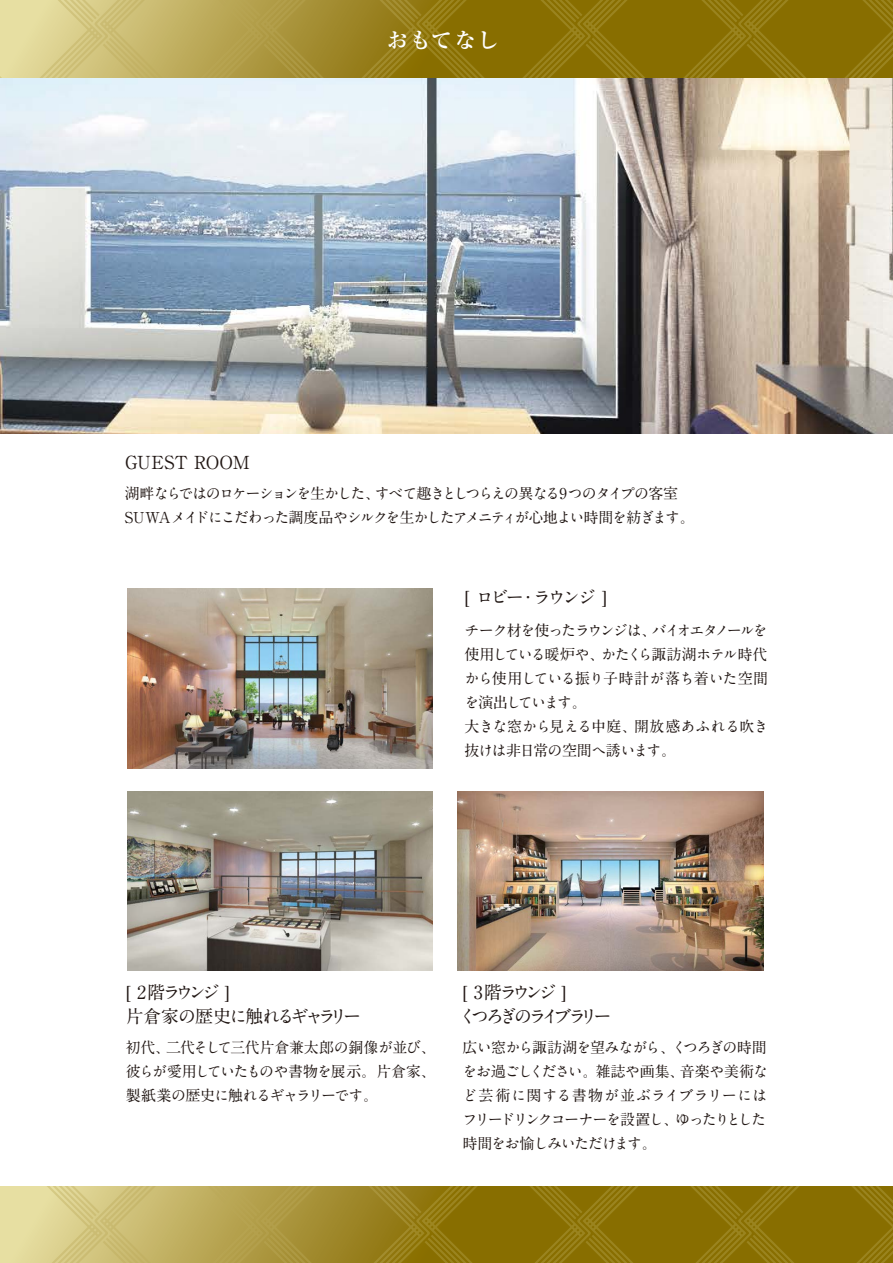
<style>
.page{position:relative;width:893px;height:1263px;background:#fff}
.page>*{position:absolute;margin:0;border:0;box-sizing:border-box;transform-origin:0 0}
.t1{font:700 21px "Ryumin Pr 6 N";letter-spacing:.08em;color:#fff}
.t2{font:700 18px/24px "A1 Mincho Std";letter-spacing:-.17em;color:#221815}
.t3{font:700 18px/24px "A1 Mincho Std";letter-spacing:-.265em;color:#221815}
.t4{font:700 18px "A1 Mincho Std";color:#221815}
.t5{font:700 15px/24px "A1 Mincho Std";letter-spacing:-.08em;color:#221815}
.t6{font:700 15px/24px "A1 Mincho Std";letter-spacing:-.105em;color:#221815}
</style>
<div class="page">
<svg style="left:0;top:1186px;width:893px;height:77px;background:#a28c2d"></svg>
<svg style="left:0;top:0;width:893px;height:79px;background:#a28c2e"></svg>
<img style="left:1px;top:79px;width:892px;height:355px">
<img style="left:127px;top:589px;width:306px;height:179px">
<img style="left:127px;top:791px;width:306px;height:180px">
<img style="left:458px;top:791px;width:305px;height:180px">
<h1 class="t1" style="left:387px;top:23px;width:113px">おもてなし</h1>
<p class="t4" style="left:125px;top:447px;width:126px">GUEST ROOM</p>
<p class="t6" style="left:125px;top:479px;width:572px">湖畔ならではのロケーションを生かした、すべて趣きとしつらえの異なる9つのタイプの客室<br>SUWAメイドにこだわった調度品やシルクを生かしたアメニティが心地よい時間を紡ぎます。</p>
<p class="t2" style="left:465px;top:583px;width:143px">[ ロビー・ラウンジ ]</p>
<p class="t5" style="left:464px;top:617px;width:306px">チーク材を使ったラウンジは、バイオエタノールを使用している暖炉や、かたくら諏訪湖ホテル時代から使用している振り子時計が落ち着いた空間を演出しています。<br>大きな窓から見える中庭、開放感あふれる吹き抜けは非日常の空間へ誘います。</p>
<p class="t2" style="left:126px;top:978px;width:237px">[ 2 階ラウンジ ]<br>片倉家の歴史に触れるギャラリー</p>
<p class="t5" style="left:126px;top:1033px;width:312px;text-align:justify">初代、二代そして三代片倉兼太郎の銅像が並び、彼らが愛用していたものや書物を展示。片倉家、製紙業の歴史に触れるギャラリーです。</p>
<p class="t3" style="left:459px;top:978px;width:154px">[ 3 階ラウンジ ]<br>くつろぎのライブラリー</p>
<p class="t5" style="left:462px;top:1033px;width:307px">広い窓から諏訪湖を望みながら、くつろぎの時間をお過ごしください。雑誌や画集、音楽や美術など芸術に関する書物が並ぶライブラリーにはフリードリンクコーナーを設置し、ゆったりとした時間をお愉しみいただけます。</p>
</div>
